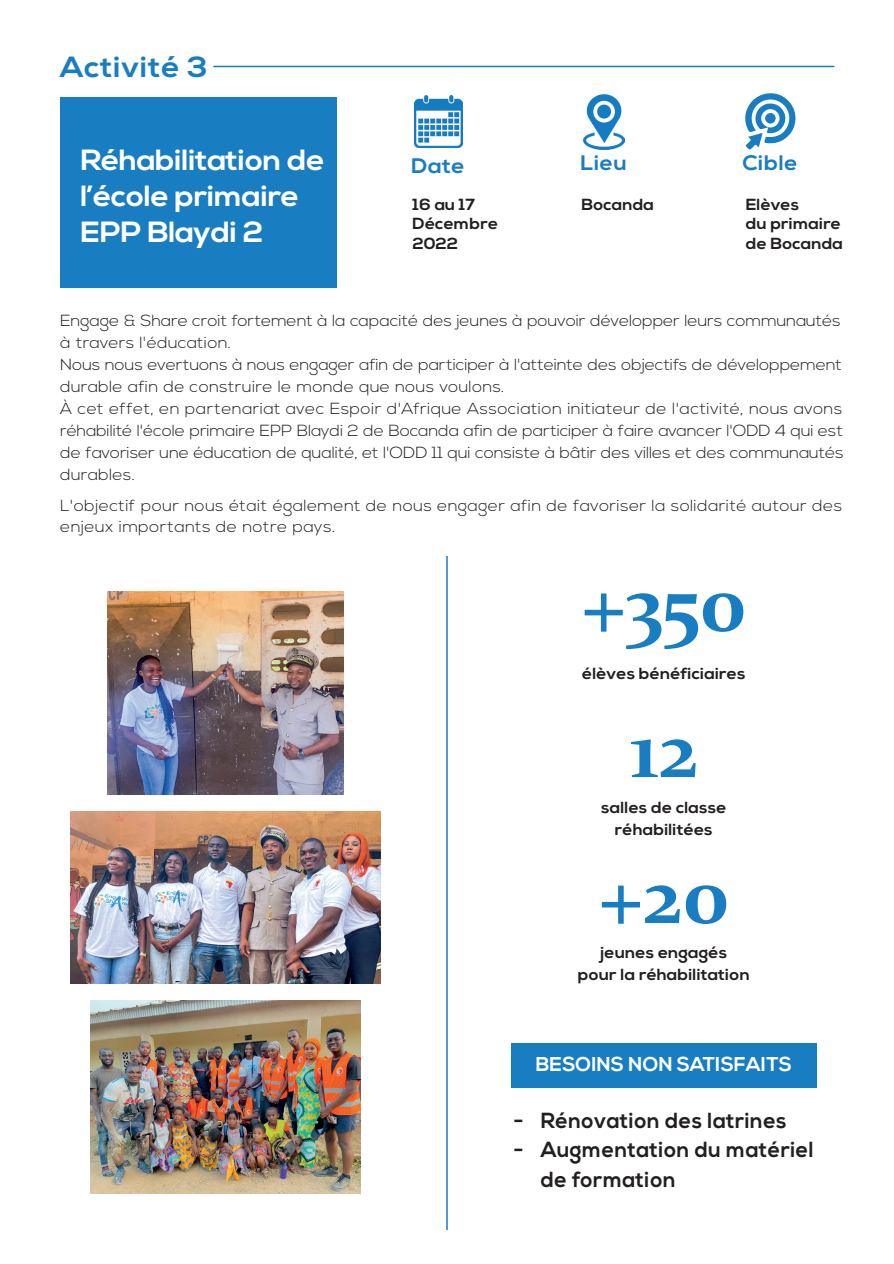
<style>
.page{position:relative;width:894px;height:1264px;background:#fff}
.page>*{position:absolute;margin:0;border:0;box-sizing:border-box;transform-origin:0 0}
.t1{font:700 81px/145.9px "Constantia";color:#197dc2;text-align:center}
.t2{font:700 29.25px/36px "Nexa";letter-spacing:-.01em;color:#fff;scale:1.07 1}
.t3{font:700 29.25px "Nexa";letter-spacing:.025em;color:#197dc2;scale:1.07 1}
.t4{font:700 21.75px "Nexa";letter-spacing:.025em;color:#231f20}
.t5{font:700 21px "Nexa";letter-spacing:.025em;color:#197dc2;scale:1.07 1}
.t6{font:700 19.95px "Nexa";color:#fff}
.t7{font:300 16.05px/21.9px "Nexa";letter-spacing:-.01em;color:#231f20;scale:1.07 1}
.t8{font:700 16.05px/19.5px "Nexa";letter-spacing:.01em;color:#231f20;text-align:center;scale:1.07 1}
.t9{font:300 16.05px/21.9px "Nexa";letter-spacing:.015em;color:#231f20;scale:1.07 1}
</style>
<div class="page">
<svg style="left:745px;top:93px;width:51px;height:57px"></svg>
<svg style="left:764px;top:113px;width:11px;height:11px"></svg>
<hr style="left:213px;top:66px;width:621px;height:1px;background:#197dc2">
<hr style="left:446px;top:556px;width:1px;height:673px;background:#197dc2">
<div style="left:60px;top:97px;width:276px;height:190px;background:#197dc2"></div>
<img style="left:414px;top:96px;width:48px;height:51px">
<img style="left:583px;top:94px;width:41px;height:55px">
<img style="left:107px;top:591px;width:236px;height:203px">
<img style="left:70px;top:811px;width:310px;height:172px">
<img style="left:90px;top:1000px;width:270px;height:193px">
<div style="left:511px;top:1043px;width:305px;height:44px;background:#197dc2"></div>
<h2 class="t3" style="left:60px;top:50px;width:140px">Activité 3</h2>
<h2 class="t2" style="left:80px;top:143px;width:230px">Réhabilitation de</h2>
<h3 class="t5" style="left:411px;top:153px;width:51px">Date</h3>
<h3 class="t5" style="left:580px;top:151px;width:45px">Lieu</h3>
<h3 class="t5" style="left:742px;top:151px;width:53px">Cible</h3>
<h2 class="t2" style="left:80px;top:179px;width:206px">l’école primaire<br>EPP Blaydi 2</h2>
<p class="t8" style="left:412px;top:195px;width:81px;text-align:left">16 au 17<br>Décembre<br>2022</p>
<p class="t8" style="left:581px;top:195px;width:69px">Bocanda</p>
<p class="t8" style="left:745px;top:195px;width:92px;text-align:left">Elèves<br>du primaire de Bocanda</p>
<p class="t7" style="left:60px;top:310px;width:733px">Engage &amp; Share croit fortement à la capacité des jeunes à pouvoir développer leurs communautés à travers l'éducation.<br>Nous nous evertuons à nous engager afin de participer à l'atteinte des objectifs de développement durable afin de construire le monde que nous voulons.<br>À cet effet, en partenariat avec Espoir d'Afrique Association initiateur de l'activité, nous avons réhabilité l'école primaire EPP Blaydi 2 de Bocanda afin de participer à faire avancer l'ODD 4 qui est de favoriser une éducation de qualité, et l'ODD 11 qui consiste à bâtir des villes et des communautés durables.</p>
<p class="t9" style="left:60px;top:495px;width:732px">L'objectif pour nous était également de nous engager afin de favoriser la solidarité autour des enjeux importants de notre pays.</p>
<h1 class="t1" style="left:581px;top:526px;width:167px">+350<br>12 +20</h1>
<p class="t8" style="left:582px;top:664px;width:154px">élèves bénéficiaires</p>
<p class="t8" style="left:601px;top:796px;width:119px;line-height:21.9px">salles de classe réhabilitées</p>
<p class="t8" style="left:577px;top:942px;width:162px;line-height:21.9px">jeunes engagés<br>pour la réhabilitation</p>
<p class="t6" style="left:535px;top:1052px;width:258px">BESOINS NON SATISFAITS</p>
<h3 class="t4" style="left:513px;top:1107px;width:274px">- Rénovation des latrines</h3>
<h3 class="t4" style="left:513px;top:1137px;width:301px">- Augmentation du matériel</h3>
<h3 class="t4" style="left:513px;top:1166px;width:163px">- de formation</h3>
</div>
